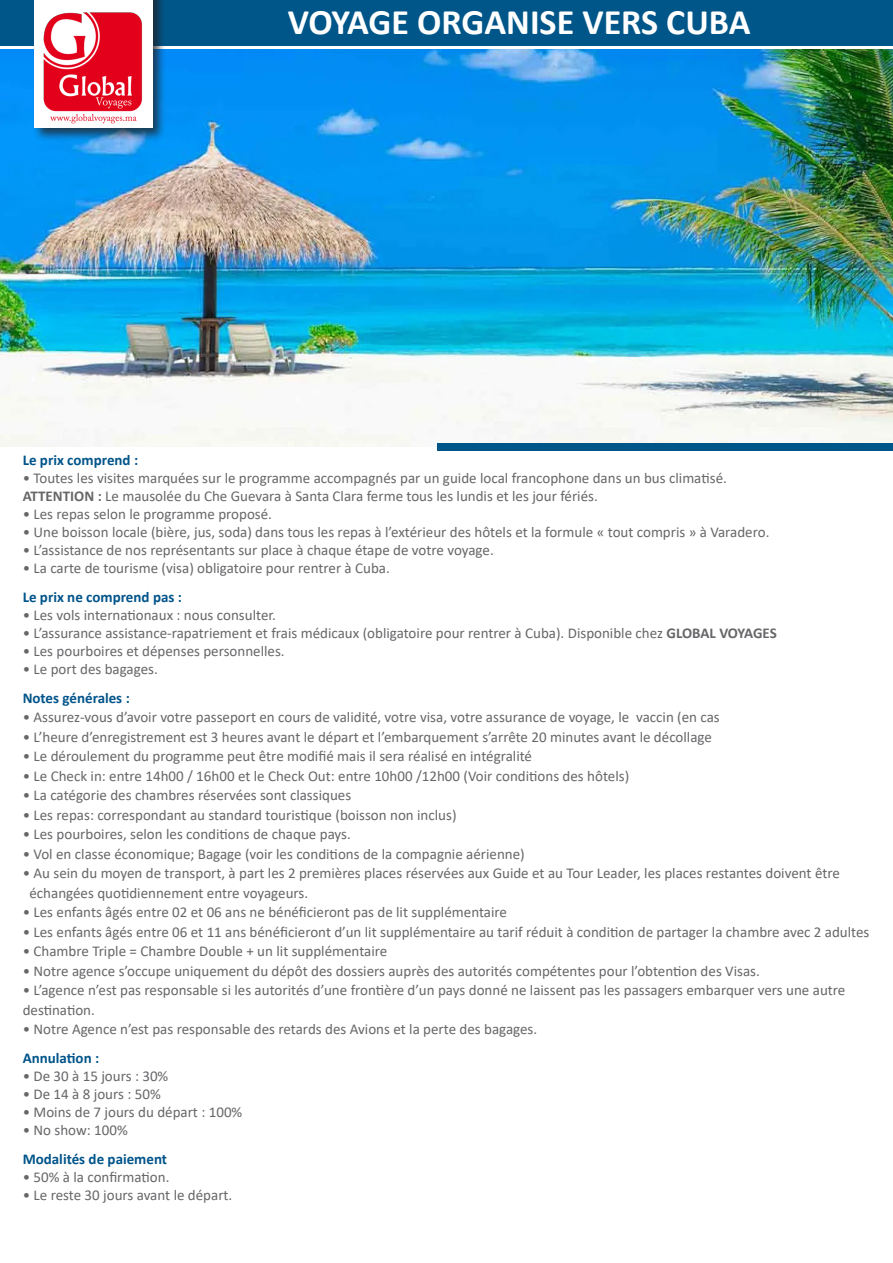
<style>
.page{position:relative;width:893px;height:1263px;background:#fff}
.page>*{position:absolute;margin:0;border:0;box-sizing:border-box;transform-origin:0 0}
.t1{font:700 36px "Calibri";color:#fff}
.t2{font:15px/19.5px "Calibri";color:#67676a}
.t3{font:700 15px "Calibri";color:#00548a}
.s1{font-weight:700}
</style>
<div class="page">
<img style="left:0;top:50px;width:893px;height:396px">
<div style="left:0;top:0;width:893px;height:45px;background:#005689"></div>
<div style="left:32px;top:0;width:134px;height:142px;background:#231f20;opacity:.75"></div>
<div style="left:34px;top:0;width:118px;height:128px;background:#fff"></div>
<img style="left:30px;top:12px;width:126px;height:111px">
<div style="left:438px;top:443px;width:455px;height:7px;background:#005689"></div>
<p class="t1" style="left:288px;top:-3px;width:464px">VOYAGE ORGANISE VERS CUBA</p>
<p class="t3" style="left:23px;top:450px;width:117px">Le prix comprend :</p>
<p class="t2" style="left:23px;top:468px;width:706px">• Toutes les visites marquées sur le programme accompagnés par un guide local francophone dans un bus climatisé.</p>
<p class="t2" style="left:23px;top:486px;width:577px"><span class="s1">ATTENTION :</span> Le mausolée du Che Guevara à Santa Clara ferme tous les lundis et les jour fériés.</p>
<p class="t2" style="left:23px;top:504px;width:251px">• Les repas selon le programme proposé.</p>
<p class="t2" style="left:23px;top:522px;width:748px">• Une boisson locale (bière, jus, soda) dans tous les repas à l’extérieur des hôtels et la formule « tout compris » à Varadero.</p>
<p class="t2" style="left:23px;top:540px;width:473px">• L’assistance de nos représentants sur place à chaque étape de votre voyage.</p>
<p class="t2" style="left:23px;top:558px;width:369px">• La carte de tourisme (visa) obligatoire pour rentrer à Cuba.</p>
<p class="t3" style="left:23px;top:586px;width:161px">Le prix ne comprend pas :</p>
<p class="t2" style="left:23px;top:605px;width:255px">• Les vols internationaux : nous consulter.</p>
<p class="t2" style="left:23px;top:623px;width:756px">• L’assurance assistance-rapatriement et frais médicaux (obligatoire pour rentrer à Cuba). Disponible chez <span class="s1">GLOBAL VOYAGES</span></p>
<p class="t2" style="left:23px;top:641px;width:264px">• Les pourboires et dépenses personnelles.</p>
<p class="t2" style="left:23px;top:659px;width:137px">• Le port des bagages.</p>
<p class="t3" style="left:23px;top:687px;width:109px">Notes générales :</p>
<p class="t2" style="left:23px;top:707px;width:699px">• Assurez-vous d’avoir votre passeport en cours de validité, votre visa, votre assurance de voyage, le vaccin (en cas</p>
<p class="t2" style="left:23px;top:727px;width:691px">• L’heure d’enregistrement est 3 heures avant le départ et l’embarquement s’arrête 20 minutes avant le décollage</p>
<p class="t2" style="left:23px;top:746px;width:511px">• Le déroulement du programme peut être modifié mais il sera réalisé en intégralité</p>
<p class="t2" style="left:23px;top:766px;width:608px">• Le Check in: entre 14h00 / 16h00 et le Check Out: entre 10h00 /12h00 (Voir conditions des hôtels)</p>
<p class="t2" style="left:23px;top:785px;width:330px">• La catégorie des chambres réservées sont classiques</p>
<p class="t2" style="left:23px;top:805px;width:435px">• Les repas: correspondant au standard touristique (boisson non inclus)</p>
<p class="t2" style="left:23px;top:824px;width:330px">• Les pourboires, selon les conditions de chaque pays.</p>
<p class="t2" style="left:23px;top:844px;width:504px">• Vol en classe économique; Bagage (voir les conditions de la compagnie aérienne)</p>
<p class="t2" style="left:23px;top:863px;width:819px">• Au sein du moyen de transport, à part les 2 premières places réservées aux Guide et au Tour Leader, les places restantes doivent être</p>
<p class="t2" style="left:29px;top:883px;width:280px">échangées quotidiennement entre voyageurs.</p>
<p class="t2" style="left:23px;top:902px;width:486px">• Les enfants âgés entre 02 et 06 ans ne bénéficieront pas de lit supplémentaire</p>
<p class="t2" style="left:23px;top:922px;width:848px">• Les enfants âgés entre 06 et 11 ans bénéficieront d’un lit supplémentaire au tarif réduit à condition de partager la chambre avec 2 adultes</p>
<p class="t2" style="left:23px;top:941px;width:366px">• Chambre Triple = Chambre Double + un lit supplémentaire</p>
<p class="t2" style="left:23px;top:961px;width:739px">• Notre agence s’occupe uniquement du dépôt des dossiers auprès des autorités compétentes pour l’obtention des Visas.</p>
<p class="t2" style="left:23px;top:980px;width:824px">• L’agence n’est pas responsable si les autorités d’une frontière d’un pays donné ne laissent pas les passagers embarquer vers une autre destination.</p>
<p class="t2" style="left:23px;top:1019px;width:516px">• Notre Agence n’est pas responsable des retards des Avions et la perte des bagages.</p>
<p class="t3" style="left:23px;top:1047px;width:78px">Annulation :</p>
<p class="t2" style="left:23px;top:1066px;width:147px">• De 30 à 15 jours : 30%</p>
<p class="t2" style="left:23px;top:1084px;width:140px">• De 14 à 8 jours : 50%</p>
<p class="t2" style="left:23px;top:1102px;width:221px">• Moins de 7 jours du départ : 100%</p>
<p class="t2" style="left:23px;top:1120px;width:107px">• No show: 100%</p>
<p class="t3" style="left:23px;top:1148px;width:146px">Modalités de paiement</p>
<p class="t2" style="left:23px;top:1167px;width:148px">• 50% à la confirmation.</p>
<p class="t2" style="left:23px;top:1185px;width:211px">• Le reste 30 jours avant le départ.</p>
</div>
